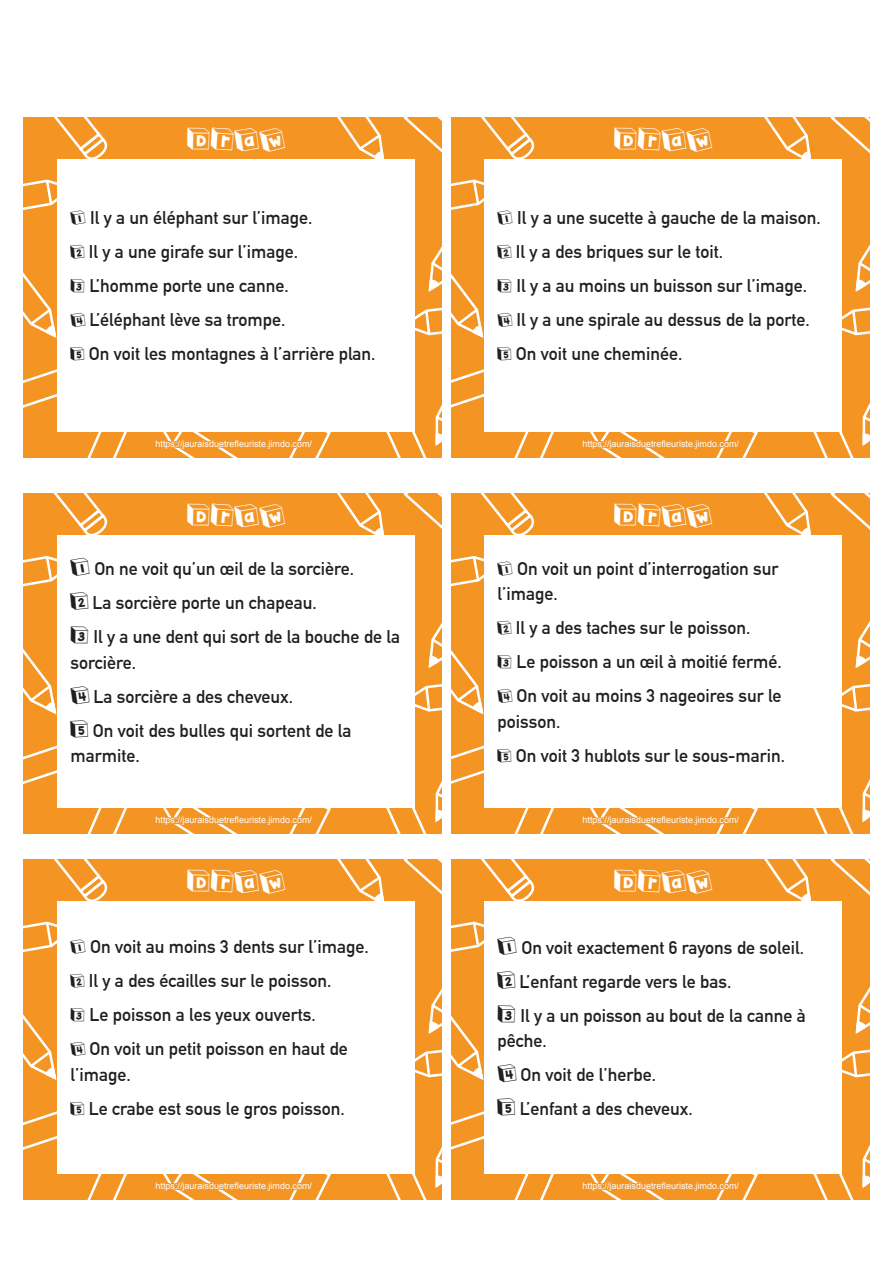
<style>
.page{position:relative;width:893px;height:1263px;background:#fff}
.page>*{position:absolute;margin:0;border:0;box-sizing:border-box;transform-origin:0 0}
.t1{font:27px "K26 Toy Blocks 123";color:#fff}
.t2{font:700 18px/34px "DIN Alternate";color:#231f20}
.t3{font:9px "Arial";color:#fff}
.s1{font-family:"K26 Toy Blocks 123";font-weight:400;font-size:16.5px}
.s2{font-family:"K26 Toy Blocks 123";font-weight:400;font-size:21px}
</style>
<div class="page">
<div style="left:24px;top:117px;width:418px;height:340px;background:#f39423"></div>
<svg style="left:24px;top:245px;width:34px;height:95px"></svg>
<svg style="left:24px;top:117px;width:84px;height:105px"></svg>
<svg style="left:24px;top:367px;width:103px;height:90px"></svg>
<svg style="left:386px;top:246px;width:56px;height:211px"></svg>
<svg style="left:337px;top:117px;width:105px;height:42px"></svg>
<svg style="left:163px;top:432px;width:168px;height:25px"></svg>
<div style="left:58px;top:159px;width:357px;height:273px;background:#fff"></div>
<div style="left:24px;top:493px;width:418px;height:340px;background:#f39423"></div>
<svg style="left:24px;top:621px;width:34px;height:96px"></svg>
<svg style="left:24px;top:493px;width:87px;height:105px"></svg>
<svg style="left:24px;top:743px;width:103px;height:90px"></svg>
<svg style="left:386px;top:622px;width:56px;height:211px"></svg>
<svg style="left:314px;top:493px;width:128px;height:43px"></svg>
<svg style="left:163px;top:808px;width:168px;height:25px"></svg>
<div style="left:58px;top:536px;width:357px;height:272px;background:#fff"></div>
<div style="left:24px;top:859px;width:418px;height:340px;background:#f39423"></div>
<svg style="left:24px;top:987px;width:34px;height:95px"></svg>
<svg style="left:24px;top:859px;width:84px;height:105px"></svg>
<svg style="left:24px;top:1109px;width:103px;height:90px"></svg>
<svg style="left:386px;top:988px;width:56px;height:211px"></svg>
<svg style="left:337px;top:859px;width:105px;height:42px"></svg>
<svg style="left:163px;top:1174px;width:168px;height:25px"></svg>
<div style="left:58px;top:901px;width:357px;height:273px;background:#fff"></div>
<div style="left:451px;top:117px;width:418px;height:340px;background:#f39423"></div>
<svg style="left:451px;top:245px;width:34px;height:95px"></svg>
<svg style="left:451px;top:117px;width:84px;height:105px"></svg>
<svg style="left:451px;top:367px;width:103px;height:90px"></svg>
<svg style="left:813px;top:246px;width:56px;height:211px"></svg>
<svg style="left:764px;top:117px;width:105px;height:42px"></svg>
<svg style="left:590px;top:432px;width:168px;height:25px"></svg>
<div style="left:485px;top:159px;width:357px;height:273px;background:#fff"></div>
<div style="left:451px;top:493px;width:418px;height:340px;background:#f39423"></div>
<svg style="left:451px;top:621px;width:34px;height:96px"></svg>
<svg style="left:451px;top:493px;width:87px;height:105px"></svg>
<svg style="left:451px;top:743px;width:103px;height:90px"></svg>
<svg style="left:813px;top:622px;width:56px;height:211px"></svg>
<svg style="left:740px;top:493px;width:129px;height:43px"></svg>
<svg style="left:590px;top:808px;width:168px;height:25px"></svg>
<div style="left:485px;top:536px;width:357px;height:272px;background:#fff"></div>
<div style="left:451px;top:859px;width:418px;height:340px;background:#f39423"></div>
<svg style="left:451px;top:987px;width:34px;height:95px"></svg>
<svg style="left:451px;top:859px;width:84px;height:105px"></svg>
<svg style="left:451px;top:1109px;width:103px;height:90px"></svg>
<svg style="left:813px;top:988px;width:56px;height:211px"></svg>
<svg style="left:764px;top:859px;width:105px;height:42px"></svg>
<svg style="left:590px;top:1174px;width:168px;height:25px"></svg>
<div style="left:485px;top:901px;width:357px;height:273px;background:#fff"></div>
<h1 class="t1" style="left:187px;top:126px;width:100px">DRAW</h1>
<h1 class="t1" style="left:614px;top:126px;width:100px">DRAW</h1>
<p class="t2" style="left:71px;top:199px;width:307px"><span class="s1">1</span> Il y a un éléphant sur l’image.<br><span class="s1">2</span> Il y a une girafe sur l’image.<br><span class="s1">3</span> L’homme porte une canne.<br><span class="s1">4</span> L’éléphant lève sa trompe.<br><span class="s1">5</span> On voit les montagnes à l’arrière plan.</p>
<p class="t2" style="left:497px;top:199px;width:325px"><span class="s1">1</span> Il y a une sucette à gauche de la maison.<br><span class="s1">2</span> Il y a des briques sur le toit.<br><span class="s1">3</span> Il y a au moins un buisson sur l’image.<br><span class="s1">4</span> Il y a une spirale au dessus de la porte.<br><span class="s1">5</span> On voit une cheminée.</p>
<p class="t3" style="left:156px;top:438px;width:158px">https://jauraisduetrefleuriste.jimdo.com/</p>
<p class="t3" style="left:582px;top:438px;width:158px">https://jauraisduetrefleuriste.jimdo.com/</p>
<h1 class="t1" style="left:187px;top:502px;width:100px">DRAW</h1>
<h1 class="t1" style="left:614px;top:502px;width:100px">DRAW</h1>
<p class="t2" style="left:71px;top:550px;width:331px"><span class="s2">1</span> On ne voit qu’un œil de la sorcière.<br><span class="s2">2</span> La sorcière porte un chapeau.<br><span class="s2">3</span> Il y a une dent qui sort de la bouche de la</p>
<p class="t2" style="left:71px;top:644px;width:282px">sorcière.<br><span class="s2">4</span> La sorcière a des cheveux.<br><span class="s2">5</span> On voit des bulles qui sortent de la</p>
<p class="t2" style="left:71px;top:737px;width:71px">marmite.</p>
<p class="t2" style="left:497px;top:554px;width:282px;line-height:25.5px"><span class="s1">1</span> On voit un point d’interrogation sur l’image.</p>
<p class="t2" style="left:497px;top:610px;width:286px"><span class="s1">2</span> Il y a des taches sur le poisson.<br><span class="s1">3</span> Le poisson a un œil à moitié fermé.<br><span class="s1">4</span> On voit au moins 3 nageoires sur le</p>
<p class="t2" style="left:497px;top:703px;width:289px">poisson.<br><span class="s1">5</span> On voit 3 hublots sur le sous-marin.</p>
<p class="t3" style="left:156px;top:814px;width:158px">https://jauraisduetrefleuriste.jimdo.com/</p>
<p class="t3" style="left:582px;top:814px;width:158px">https://jauraisduetrefleuriste.jimdo.com/</p>
<h1 class="t1" style="left:187px;top:868px;width:100px">DRAW</h1>
<h1 class="t1" style="left:614px;top:868px;width:100px">DRAW</h1>
<p class="t2" style="left:71px;top:928px;width:300px"><span class="s1">1</span> On voit au moins 3 dents sur l’image.<br><span class="s1">2</span> Il y a des écailles sur le poisson.<br><span class="s1">3</span> Le poisson a les yeux ouverts.<br><span class="s1">4</span> On voit un petit poisson en haut de</p>
<p class="t2" style="left:71px;top:1056px;width:276px">l’image.<br><span class="s1">5</span> Le crabe est sous le gros poisson.</p>
<p class="t2" style="left:497px;top:929px;width:310px"><span class="s2">1</span> On voit exactement 6 rayons de soleil.<br><span class="s2">2</span> L’enfant regarde vers le bas.<br><span class="s2">3</span> Il y a un poisson au bout de la canne à</p>
<p class="t2" style="left:497px;top:1022px;width:197px">pêche.<br><span class="s2">4</span> On voit de l’herbe.<br><span class="s2">5</span> L’enfant a des cheveux.</p>
<p class="t3" style="left:156px;top:1180px;width:158px">https://jauraisduetrefleuriste.jimdo.com/</p>
<p class="t3" style="left:582px;top:1180px;width:158px">https://jauraisduetrefleuriste.jimdo.com/</p>
</div>
